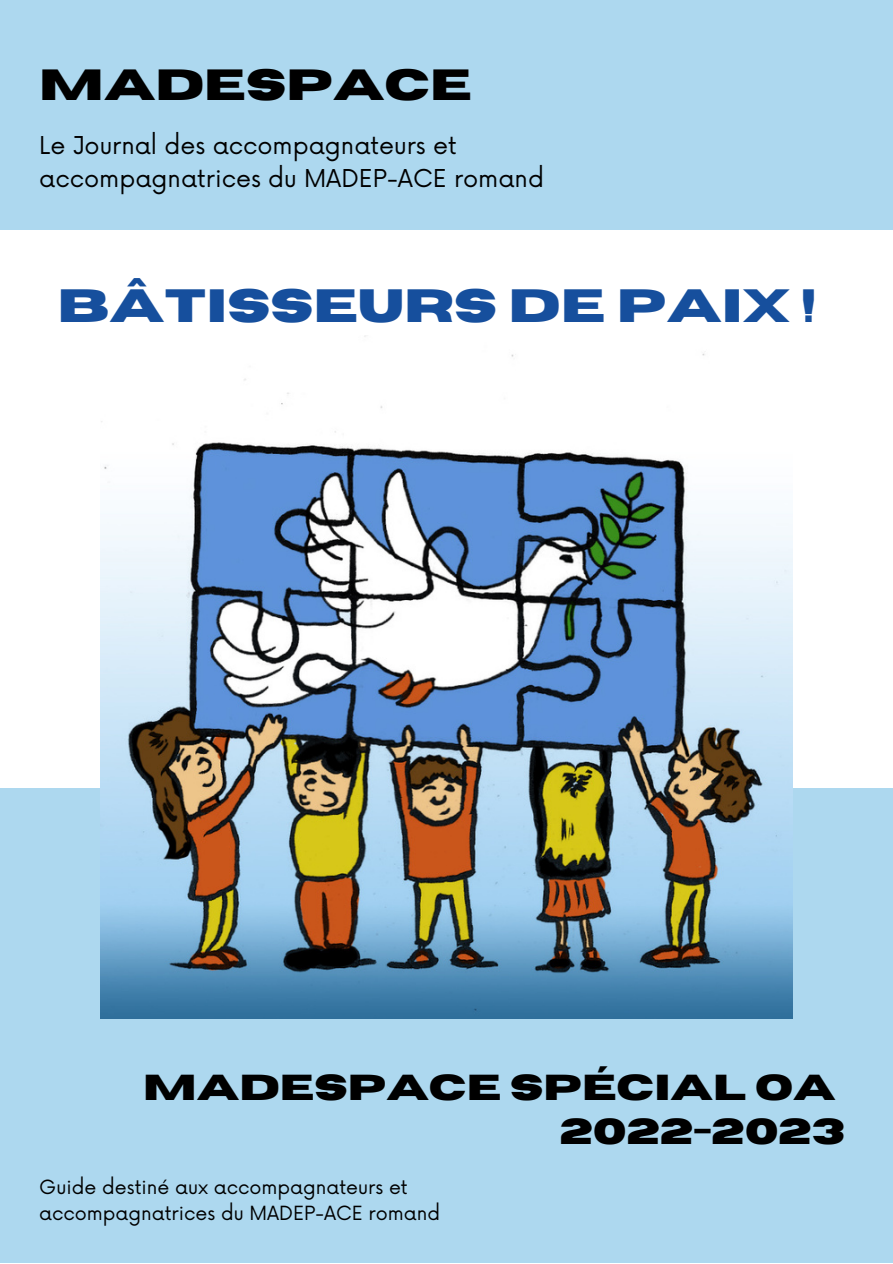
<style>
.page{position:relative;width:893px;height:1264px;background:#fff}
.page>*{position:absolute;margin:0;border:0;box-sizing:border-box;transform-origin:0 0}
.t1{font:700 46.5px "Horizon";color:#164f9d}
.t2{font:700 43.5px "Horizon";color:#000}
.t3{font:700 36px/43.8px "Horizon";color:#000;text-align:right}
.t4{font:24px/32.5px "Now";color:#000}
.t5{font:19.05px/25.8px "Now";color:#000}
</style>
<div class="page">
<div style="left:564px;top:0;width:328px;height:229px;background:#add8ef"></div>
<div style="left:0;top:0;width:581px;height:229px;background:#add8ef"></div>
<div style="left:0;top:787px;width:892px;height:475px;background:#add8ef"></div>
<img style="left:101px;top:335px;width:691px;height:683px">
<h2 class="t2" style="left:39px;top:64px;width:434px">MADESPACE</h2>
<p class="t4" style="left:39px;top:130px;width:506px">Le Journal des accompagnateurs et accompagnatrices du MADEP-ACE romand</p>
<h1 class="t1" style="left:57px;top:283px;width:759px">BÂTISSEURS DE PAIX !</h1>
<h3 class="t3" style="left:143px;top:1066px;width:703px">MADESPACE SPÉCIAL OA<br>2022-2023</h3>
<p class="t5" style="left:39px;top:1175px;width:402px">Guide destiné aux accompagnateurs et accompagnatrices du MADEP-ACE romand</p>
</div>
